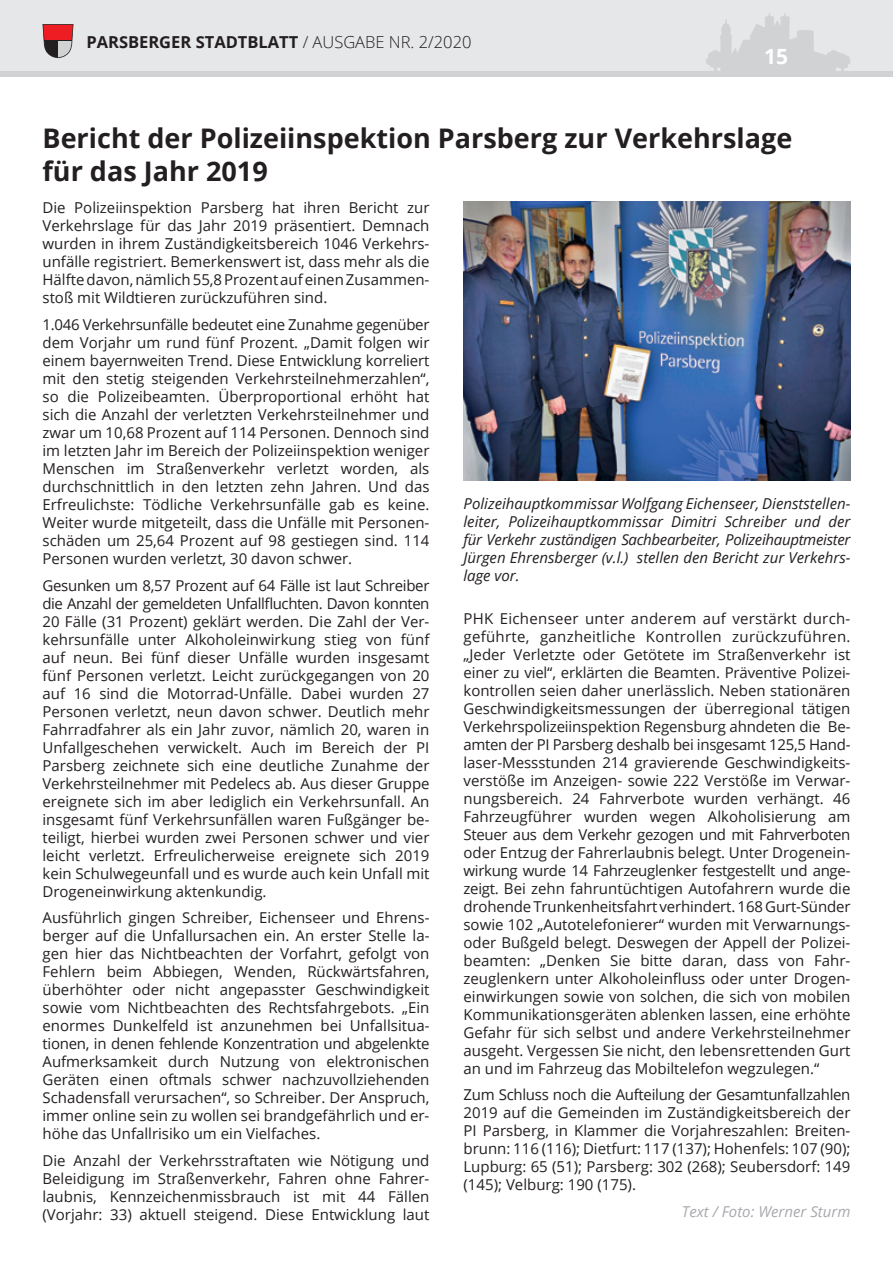
<style>
.page{position:relative;width:893px;height:1263px;background:#fff}
.page>*{position:absolute;margin:0;border:0;box-sizing:border-box;transform-origin:0 0}
.t1{font:700 27px/32.4px "Open Sans";color:#231f20}
.t2{font:700 21px "Open Sans";color:#fff}
.t3{font:700 16.5px "Open Sans";color:#231f20}
.t4{font:15px/18px "Open Sans";color:#231f20;text-align:justify}
.t5{font:italic 15px/18px "Open Sans";color:#231f20;text-align:justify}
.t6{font:italic 15px "Open Sans";color:#a8a9ad}
.s1{font-weight:300}
</style>
<div class="page">
<div style="left:0;top:0;width:893px;height:72px;background:#e6e7e9"></div>
<svg style="left:706px;top:13px;width:145px;height:58px"></svg>
<div style="left:747px;top:54px;width:23px;height:18px;background:#d1d2d4"></div>
<svg style="left:43px;top:24px;width:31px;height:34px"></svg>
<div style="left:0;top:71px;width:893px;height:6px;background:#d1d2d4"></div>
<img style="left:463px;top:202px;width:387px;height:278px">
<p class="t3" style="left:86px;top:30px;width:387px">PARSBERGER STADTBLATT <span class="s1">/ AUSGABE NR. 2/2020</span></p>
<h2 class="t2" style="left:764px;top:42px;width:25px">15</h2>
<h1 class="t1" style="left:43px;top:122px;width:751px">Bericht der Polizeiinspektion Parsberg zur Verkehrslage für das Jahr 2019</h1>
<p class="t4" style="left:43px;top:199px;width:388px">Die Polizeiinspektion Parsberg hat ihren Bericht zur Verkehrslage für das Jahr 2019 präsentiert. Demnach wurden in ihrem Zuständigkeitsbereich 1046 Verkehrs&shy;unfälle registriert. Bemerkenswert ist, dass mehr als die Hälfte davon, nämlich 55,8 Prozent auf einen Zusammen&shy;stoß mit Wildtieren zurückzuführen sind.</p>
<p class="t4" style="left:43px;top:315px;width:388px">1.046 Verkehrsunfälle bedeutet eine Zunahme gegenüber dem Vorjahr um rund fünf Prozent. „Damit folgen wir einem bayernweiten Trend. Diese Entwicklung korreliert mit den stetig steigenden Verkehrsteilnehmerzahlen“, so die Polizeibeamten. Überproportional erhöht hat sich die Anzahl der verletzten Verkehrsteilnehmer und zwar um 10,68 Prozent auf 114 Personen. Dennoch sind im letzten Jahr im Bereich der Polizeiinspektion weniger Menschen im Straßenverkehr verletzt worden, als durchschnittlich in den letzten zehn Jahren. Und das Erfreulichste: Tödliche Verkehrsunfälle gab es keine.<br>Weiter wurde mitgeteilt, dass die Unfälle mit Personen&shy;schäden um 25,64 Prozent auf 98 gestiegen sind. 114<br>Personen wurden verletzt, 30 davon schwer.</p>
<p class="t4" style="left:43px;top:576px;width:388px">Gesunken um 8,57 Prozent auf 64 Fälle ist laut Schreiber die Anzahl der gemeldeten Unfallfluchten. Davon konnten 20 Fälle (31 Prozent) geklärt werden. Die Zahl der Ver&shy;kehrsunfälle unter Alkoholeinwirkung stieg von fünf auf neun. Bei fünf dieser Unfälle wurden insgesamt fünf Personen verletzt. Leicht zurückgegangen von 20 auf 16 sind die Motorrad-Unfälle. Dabei wurden 27<br>Personen verletzt, neun davon schwer. Deutlich mehr Fahrradfahrer als ein Jahr zuvor, nämlich 20, waren in Unfallgeschehen verwickelt. Auch im Bereich der PI Parsberg zeichnete sich eine deutliche Zunahme der Verkehrsteilnehmer mit Pedelecs ab. Aus dieser Gruppe ereignete sich im aber lediglich ein Verkehrsunfall. An insgesamt fünf Verkehrsunfällen waren Fußgänger be&shy;teiligt, hierbei wurden zwei Personen schwer und vier leicht verletzt. Erfreulicherweise ereignete sich 2019 kein Schulwegeunfall und es wurde auch kein Unfall mit Drogeneinwirkung aktenkundig.</p>
<p class="t4" style="left:43px;top:908px;width:388px">Ausführlich gingen Schreiber, Eichenseer und Ehrens&shy;berger auf die Unfallursachen ein. An erster Stelle la&shy;gen hier das Nichtbeachten der Vorfahrt, gefolgt von Fehlern beim Abbiegen, Wenden, Rückwärtsfahren, überhöhter oder nicht angepasster Geschwindigkeit sowie vom Nichtbeachten des Rechtsfahrgebots. „Ein enormes Dunkelfeld ist anzunehmen bei Unfallsitua&shy;tionen, in denen fehlende Konzentration und abgelenkte Aufmerksamkeit durch Nutzung von elektronischen Geräten einen oftmals schwer nachzuvollziehenden Schadensfall verursachen“, so Schreiber. Der Anspruch, immer online sein zu wollen sei brandgefährlich und er&shy;höhe das Unfallrisiko um ein Vielfaches.</p>
<p class="t4" style="left:43px;top:1151px;width:388px">Die Anzahl der Verkehrsstraftaten wie Nötigung und Beleidigung im Straßenverkehr, Fahren ohne Fahrer&shy;laubnis, Kennzeichenmissbrauch ist mit 44 Fällen (Vorjahr: 33) aktuell steigend. Diese Entwicklung laut</p>
<p class="t5" style="left:463px;top:494px;width:388px">Polizeihauptkommissar Wolfgang Eichenseer, Dienststellen&shy;leiter, Polizeihauptkommissar Dimitri Schreiber und der für Verkehr zuständigen Sachbearbeiter, Polizeihauptmeister Jürgen Ehrensberger (v.l.) stellen den Bericht zur Verkehrs&shy;lage vor.</p>
<p class="t4" style="left:463px;top:609px;width:388px">PHK Eichenseer unter anderem auf verstärkt durch&shy;geführte, ganzheitliche Kontrollen zurückzuführen. „Jeder Verletzte oder Getötete im Straßenverkehr ist einer zu viel“, erklärten die Beamten. Präventive Polizei&shy;kontrollen seien daher unerlässlich. Neben stationären Geschwindigkeitsmessungen der überregional tätigen Verkehrspolizeiinspektion Regensburg ahndeten die Be&shy;amten der PI Parsberg deshalb bei insgesamt 125,5 Hand&shy;laser-Messstunden 214 gravierende Geschwindigkeits&shy;verstöße im Anzeigen- sowie 222 Verstöße im Verwar&shy;nungsbereich. 24 Fahrverbote wurden verhängt. 46<br>Fahrzeugführer wurden wegen Alkoholisierung am Steuer aus dem Verkehr gezogen und mit Fahrverboten oder Entzug der Fahrerlaubnis belegt. Unter Drogenein&shy;wirkung wurde 14 Fahrzeuglenker festgestellt und ange&shy;zeigt. Bei zehn fahruntüchtigen Autofahrern wurde die drohende Trunkenheitsfahrt verhindert. 168 Gurt-Sünder sowie 102 „Autotelefonierer“ wurden mit Verwarnungs&shy;oder Bußgeld belegt. Deswegen der Appell der Polizei&shy;beamten: „Denken Sie bitte daran, dass von Fahr&shy;zeuglenkern unter Alkoholeinfluss oder unter Drogen&shy;einwirkungen sowie von solchen, die sich von mobilen Kommunikationsgeräten ablenken lassen, eine erhöhte Gefahr für sich selbst und andere Verkehrsteilnehmer ausgeht. Vergessen Sie nicht, den lebensrettenden Gurt an und im Fahrzeug das Mobiltelefon wegzulegen.“</p>
<p class="t4" style="left:463px;top:1085px;width:388px">Zum Schluss noch die Aufteilung der Gesamtunfallzahlen 2019 auf die Gemeinden im Zuständigkeitsbereich der PI Parsberg, in Klammer die Vorjahreszahlen: Breiten&shy;brunn: 116 (116); Dietfurt: 117 (137); Hohenfels: 107 (90); Lupburg: 65 (51); Parsberg: 302 (268); Seubersdorf: 149 (145); Velburg: 190 (175).</p>
<p class="t6" style="left:682px;top:1201px;width:170px">Text / Foto: Werner Sturm</p>
</div>
